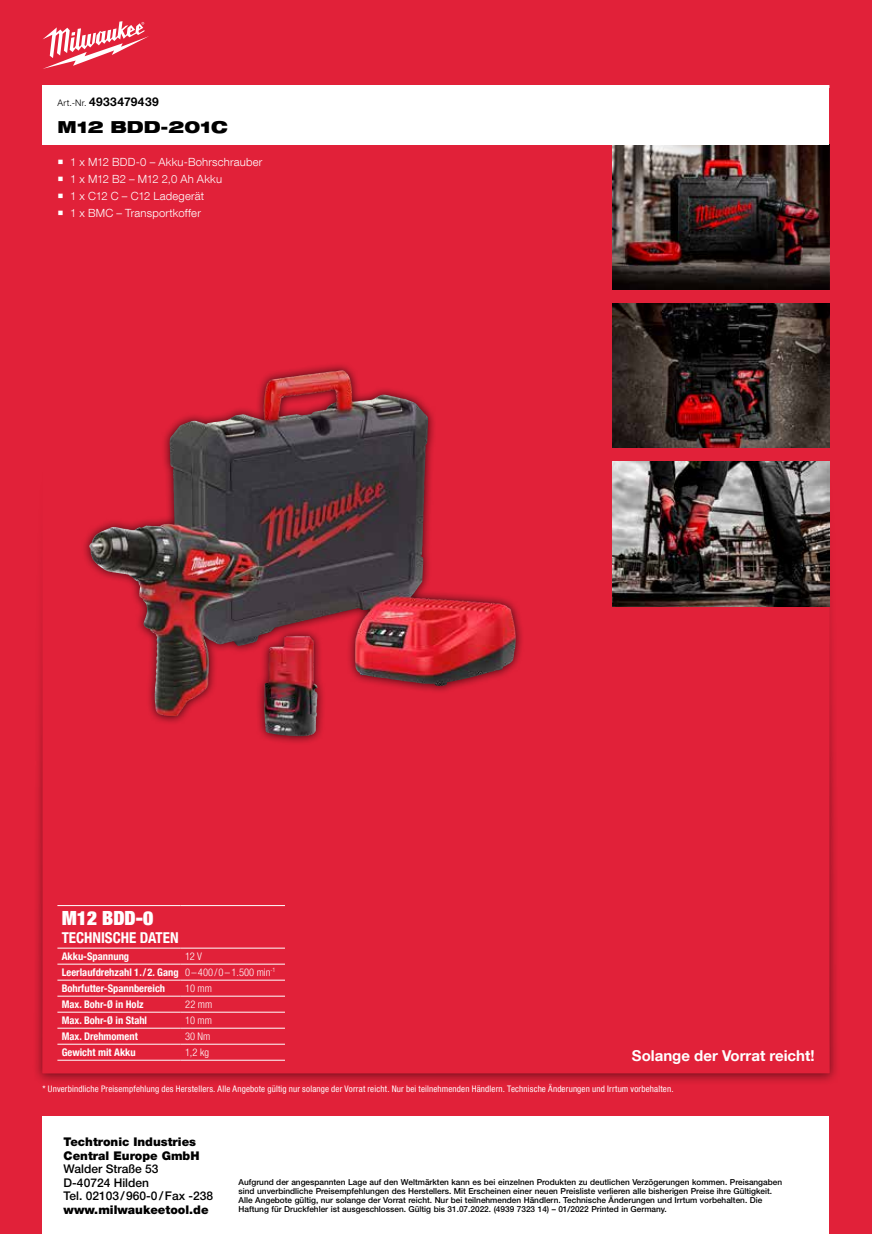
<style>
.page{position:relative;width:872px;height:1234px;background:#fff}
.page>*{position:absolute;margin:0;border:0;box-sizing:border-box;transform-origin:0 0}
.t1{font:900 condensed 19.5px "Helvetica Neue LT Com";color:#fff}
.t2{font:900 expanded 16.5px "Helvetica Neue LT Com";color:#000}
.t3{font:700 15px "Helvetica Neue LT Com";color:#fff}
.t4{font:700 condensed 15px "Helvetica Neue LT Com";color:#fff}
.t5{font:900 12px/13.5px "Helvetica Neue LT Pro";color:#000}
.t6{font:500 12px/13.5px "Helvetica Neue LT Pro";color:#000}
.t7{font:700 12px "Helvetica Neue LT Com";letter-spacing:.035em;color:#000}
.t8{font:300 11.25px "Helvetica Neue LT Com";letter-spacing:.015em;color:#fff}
.t9{font:700 condensed 10.5px/16px "Helvetica Neue LT Com";color:#fff}
.t10{font:300 condensed 10.5px "Helvetica Neue LT Com";color:#fff}
.t11{font:condensed 9px "Helvetica Neue LT Com";letter-spacing:.015em;color:#fff}
.t12{font:500 8.25px/9px "Helvetica Neue LT Pro";color:#000}
.s1{font-weight:300;font-size:9px}
.s2{font-weight:300}
</style>
<div class="page">
<div style="left:0;top:0;width:872px;height:1233px;background:#e12139"></div>
<svg style="left:43px;top:21px;width:106px;height:48px"></svg>
<div style="left:32px;top:89px;width:807px;height:995px;background:#000;opacity:.5"></div>
<div style="left:43px;top:85px;width:786px;height:988px;background:#e12139"></div>
<div style="left:81px;top:361px;width:444px;height:384px;background:#000;opacity:.75"></div>
<img style="left:89px;top:370px;width:252px;height:309px">
<hr style="left:57px;top:905px;width:124px;height:1px;background:#fff">
<hr style="left:181px;top:905px;width:104px;height:1px;background:#fff">
<hr style="left:57px;top:947px;width:124px;height:1px;background:#fff">
<hr style="left:181px;top:947px;width:104px;height:1px;background:#fff">
<hr style="left:57px;top:963px;width:124px;height:1px;background:#fff">
<hr style="left:181px;top:963px;width:104px;height:1px;background:#fff">
<hr style="left:57px;top:979px;width:124px;height:1px;background:#fff">
<hr style="left:181px;top:979px;width:104px;height:1px;background:#fff">
<hr style="left:57px;top:995px;width:124px;height:1px;background:#fff">
<hr style="left:181px;top:995px;width:104px;height:1px;background:#fff">
<hr style="left:57px;top:1011px;width:124px;height:1px;background:#fff">
<hr style="left:181px;top:1011px;width:104px;height:1px;background:#fff">
<hr style="left:57px;top:1027px;width:124px;height:1px;background:#fff">
<hr style="left:181px;top:1027px;width:104px;height:1px;background:#fff">
<hr style="left:57px;top:1043px;width:124px;height:1px;background:#fff">
<hr style="left:181px;top:1043px;width:104px;height:1px;background:#fff">
<hr style="left:57px;top:1059px;width:124px;height:1px;background:#fff">
<hr style="left:181px;top:1059px;width:104px;height:1px;background:#fff">
<img style="left:612px;top:145px;width:217px;height:144px">
<img style="left:612px;top:303px;width:217px;height:145px">
<div style="left:43px;top:85px;width:786px;height:60px;background:#fff"></div>
<img style="left:612px;top:461px;width:217px;height:145px">
<div style="left:43px;top:1116px;width:786px;height:117px;background:#fff"></div>
<h3 class="t7" style="left:57px;top:94px;width:103px"><span class="s1">Art.-Nr.</span> 4933479439</h3>
<h2 class="t2" style="left:57px;top:116px;width:172px">M12 BDD-201C</h2>
<h3 class="t8" style="left:57px;top:155px;width:206px">○ 1 x M12 BDD-0 – Akku-Bohrschrauber</h3>
<h3 class="t8" style="left:57px;top:172px;width:166px">○ 1 x M12 B2 – M12 2,0 Ah Akku</h3>
<h3 class="t8" style="left:57px;top:189px;width:148px">○ 1 x C12 C – C12 Ladegerät</h3>
<h3 class="t8" style="left:57px;top:206px;width:145px">○ 1 x BMC – Transportkoffer</h3>
<h1 class="t1" style="left:62px;top:905px;width:93px">M12 BDD-0</h1>
<h3 class="t4" style="left:62px;top:928px;width:118px">TECHNISCHE DATEN</h3>
<p class="t9" style="left:62px;top:947px;width:69px">Akku-Spannung</p>
<p class="t9" style="left:62px;top:947px;width:215px;text-indent:123px"><span class="s2">12 V<br></span>Leerlaufdrehzahl 1./ 2. Gang <span class="s2">0 – 400 / 0 –1.500 min</span><sup>-1<br></sup>Bohrfutter-Spannbereich</p>
<p class="t10" style="left:185px;top:981px;width:29px">10 mm</p>
<p class="t9" style="left:62px;top:995px;width:83px">Max. Bohr-Ø in Holz</p>
<p class="t10" style="left:185px;top:997px;width:29px">22 mm</p>
<p class="t9" style="left:62px;top:1011px;width:87px">Max. Bohr-Ø in Stahl</p>
<p class="t10" style="left:185px;top:1013px;width:29px">10 mm</p>
<p class="t9" style="left:62px;top:1027px;width:78px">Max. Drehmoment</p>
<p class="t10" style="left:185px;top:1029px;width:27px">30 Nm</p>
<p class="t9" style="left:62px;top:1043px;width:76px">Gewicht mit Akku</p>
<p class="t10" style="left:185px;top:1045px;width:25px">1,2 kg</p>
<h3 class="t3" style="left:632px;top:1045px;width:184px">Solange der Vorrat reicht!</h3>
<p class="t11" style="left:43px;top:1082px;width:632px">* Unverbindliche Preisempfehlung des Herstellers. Alle Angebote gültig nur solange der Vorrat reicht. Nur bei teilnehmenden Händlern. Technische Änderungen und Irrtum vorbehalten.</p>
<h3 class="t5" style="left:64px;top:1134px;width:137px">Techtronic Industries<br>Central Europe GmbH</h3>
<h3 class="t6" style="left:64px;top:1161px;width:151px">Walder Straße 53<br>D-40724 Hilden<br>Tel. 02103/960-0/Fax -238</h3>
<h3 class="t5" style="left:64px;top:1202px;width:146px">www.milwaukeetool.de</h3>
<p class="t12" style="left:239px;top:1177px;width:545px">Aufgrund der angespannten Lage auf den Weltmärkten kann es bei einzelnen Produkten zu deutlichen Verzögerungen kommen. Preisangaben sind unverbindliche Preisempfehlungen des Herstellers. Mit Erscheinen einer neuen Preisliste verlieren alle bisherigen Preise ihre Gültigkeit.<br>Alle Angebote gültig, nur solange der Vorrat reicht. Nur bei teilnehmenden Händlern. Technische Änderungen und Irrtum vorbehalten. Die Haftung für Druckfehler ist ausgeschlossen. Gültig bis 31.07.2022. (4939 7323 14) – 01/2022 Printed in Germany.</p>
</div>
